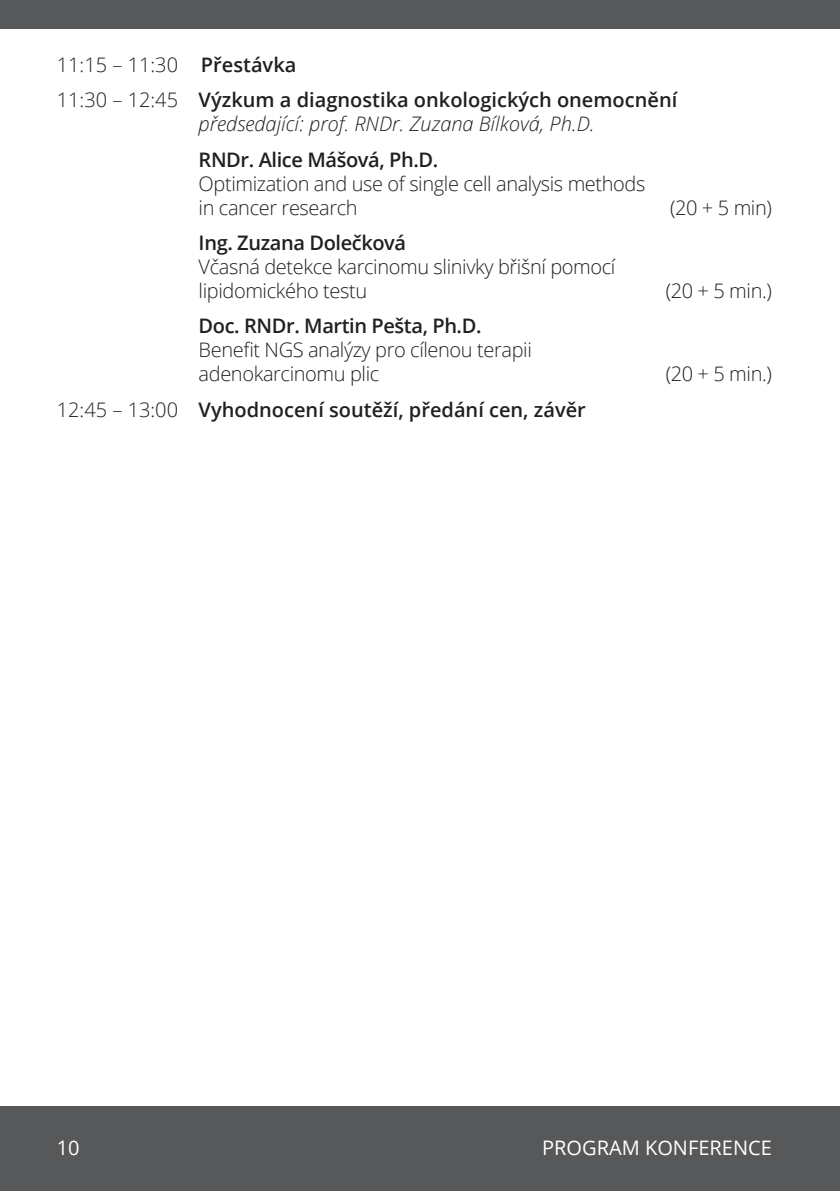
<style>
.page{position:relative;width:840px;height:1191px;background:#fff}
.page>*{position:absolute;margin:0;border:0;box-sizing:border-box;transform-origin:0 0}
.Paragraph_Style_19{font:300 20px/24px "Open Sans";letter-spacing:-.02em;color:#231f20}
.program-blok{font:italic 300 20px/24px "Open Sans";color:#231f20}
.program-blok-2{font:600 20px "Open Sans";color:#231f20}
.program-blok-3{font:300 20px "Open Sans";color:#231f20}
.t1{font:20px "Open Sans";color:#fff}
.s1{font-weight:600}
.s2{font-style:normal}
.s3{font-weight:600;font-style:normal}
.s4{font-weight:300}
</style>
<div class="page">
<hr style="left:839px;top:1106px;width:1px;height:85px;background:#57585a">
<div style="left:0;top:1106px;width:839px;height:85px;background:#57585a"></div>
<div style="left:0;top:0;width:839px;height:28px;background:#57585a"></div>
<p class="program-blok-3" style="left:57px;top:51px;width:241px">11:15 – 11:30 <span class="s1">Přestávka</span></p>
<p class="program-blok" style="left:198px;top:87px;width:480px;text-indent:-142px"><span class="s2">11:30 – 12:45</span> <span class="s3">Výzkum a diagnostika onkologických onemocnění </span>předsedající: prof. RNDr. Zuzana Bílková, Ph.D.</p>
<p class="Paragraph_Style_19" style="left:198px;top:147px;width:448px"><span class="s1">RNDr. Alice Mášová, Ph.D.<br></span>Optimization and use of single cell analysis methods in cancer research</p>
<p class="Paragraph_Style_19" style="left:669px;top:195px;width:103px">(20 + 5 min)</p>
<p class="Paragraph_Style_19" style="left:198px;top:230px;width:418px"><span class="s1">Ing. Zuzana Dolečková<br></span>Včasná detekce karcinomu slinivky břišní pomocí lipidomického testu</p>
<p class="Paragraph_Style_19" style="left:198px;top:314px;width:334px"><span class="s1">Doc. RNDr. Martin Pešta, Ph.D.<br></span>Benefit NGS analýzy pro cílenou terapii adenokarcinomu plic</p>
<p class="program-blok-2" style="left:57px;top:396px;width:530px"><span class="s4">12:45 – 13:00</span> Vyhodnocení soutěží, předání cen, závěr</p>
<p class="Paragraph_Style_19" style="left:665px;top:278px;width:108px">(20 + 5 min.)</p>
<p class="Paragraph_Style_19" style="left:665px;top:362px;width:108px">(20 + 5 min.)</p>
<p class="t1" style="left:57px;top:1134px;width:24px">10</p>
<p class="t1" style="left:542px;top:1134px;width:231px">PROGRAM KONFERENCE</p>
</div>
